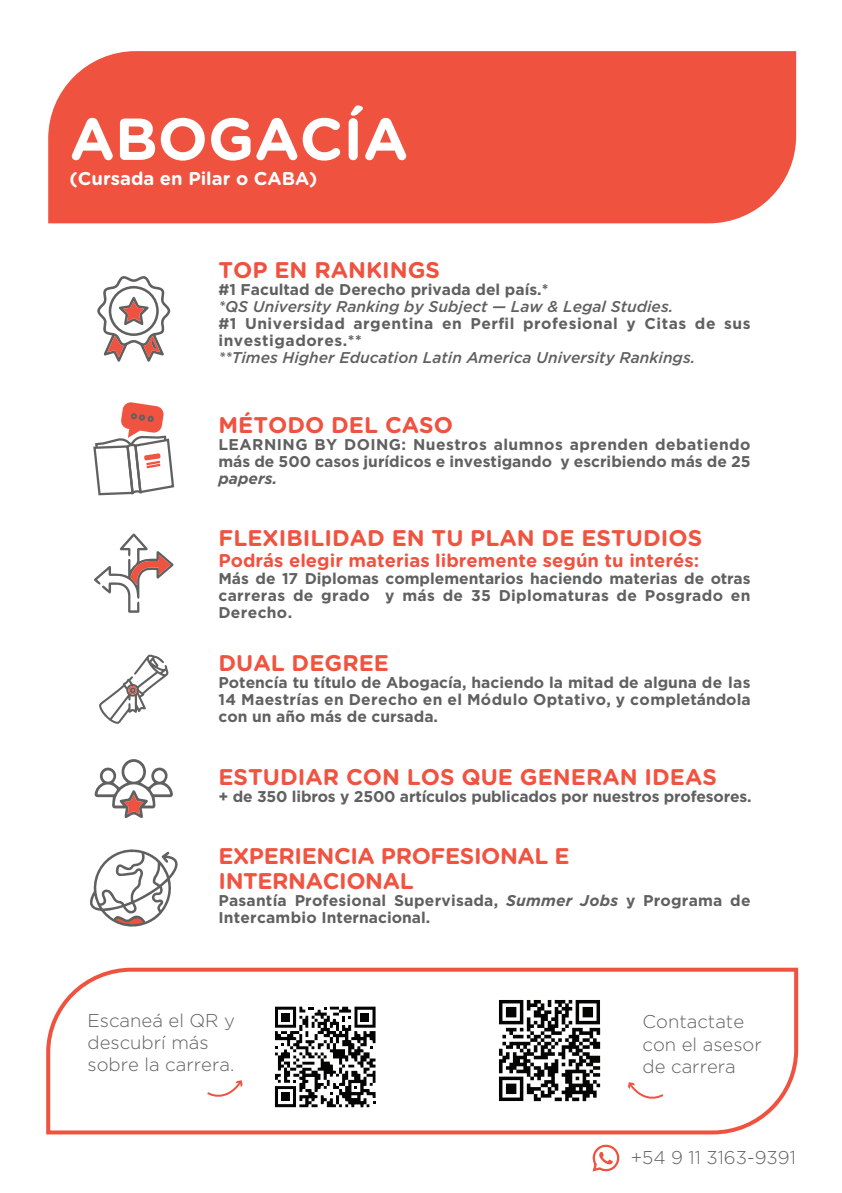
<style>
.page{position:relative;width:842px;height:1193px;background:#fff}
.page>*{position:absolute;margin:0;border:0;box-sizing:border-box;transform-origin:0 0}
.t1{font:700 59px "Gotham Rounded";color:#fff}
.t2{font:700 22.6px "Gotham Rounded";color:#f05441}
.t3{font:700 22.6px/25.6px "Gotham Rounded";letter-spacing:-.02em;color:#f05441}
.t4{font:700 22.6px "Gotham Rounded";color:#f05240}
.t5{font:300 18.4px/22.2px "Gotham";color:#606160}
.t6{font:700 18.4px "Gotham Rounded";color:#f05240}
.t7{font:700 18.4px "Gotham Rounded";color:#fff}
.t8{font:700 15.6px/17px "Gotham";letter-spacing:.015em;color:#5f6060}
.t9{font:italic 500 15.6px "Gotham";color:#5f6060}
.t10{font:700 15.6px/17px "Gotham";letter-spacing:.035em;color:#5f6060}
.t11{font:700 15.6px "Gotham";letter-spacing:-.01em;color:#5f6060}
.t12{font:italic 700 15.6px "Gotham";color:#5f6060}
.s1{font-style:italic}
</style>
<div class="page">
<div style="left:48px;top:51px;width:747px;height:172px;background:#f05240"></div>
<svg style="left:46px;top:967px;width:753px;height:168px"></svg>
<svg style="left:97px;top:276px;width:74px;height:86px"></svg>
<svg style="left:99px;top:654px;width:69px;height:70px"></svg>
<svg style="left:93px;top:402px;width:82px;height:94px"></svg>
<svg style="left:94px;top:759px;width:79px;height:59px"></svg>
<svg style="left:94px;top:533px;width:80px;height:80px"></svg>
<svg style="left:90px;top:849px;width:88px;height:78px"></svg>
<svg style="left:205px;top:1079px;width:38px;height:25px"></svg>
<svg style="left:627px;top:1081px;width:37px;height:25px"></svg>
<svg style="left:592px;top:1144px;width:28px;height:27px"></svg>
<img style="left:492px;top:993px;width:114px;height:114px">
<svg style="left:275px;top:1006px;width:100px;height:101px"></svg>
<div style="left:281px;top:1012px;width:9px;height:9px;background:#040503"></div>
<div style="left:281px;top:1092px;width:9px;height:9px;background:#040503"></div>
<div style="left:360px;top:1012px;width:9px;height:9px;background:#040503"></div>
<h1 class="t1" style="left:70px;top:96px;width:340px">ABOGACÍA</h1>
<p class="t7" style="left:70px;top:165px;width:249px">(Cursada en Pilar o CABA)</p>
<h2 class="t4" style="left:218px;top:254px;width:223px">TOP EN RANKINGS</h2>
<p class="t8" style="left:218px;top:281px;width:331px">#1 Facultad de Derecho privada del país.*</p>
<p class="t9" style="left:218px;top:296px;width:456px">*QS University Ranking by Subject — Law &amp; Legal Studies.</p>
<p class="t10" style="left:218px;top:315px;width:533px">#1 Universidad argentina en Perfil profesional y Citas de sus investigadores.**</p>
<p class="t9" style="left:218px;top:347px;width:478px">**Times Higher Education Latin America University Rankings.</p>
<h2 class="t4" style="left:218px;top:408px;width:236px">MÉTODO DEL CASO</h2>
<p class="t8" style="left:218px;top:436px;width:533px">LEARNING BY DOING: Nuestros alumnos aprenden debatiendo más de 500 casos jurídicos e investigando y escribiendo más de 25</p>
<p class="t12" style="left:218px;top:468px;width:60px">papers.</p>
<h2 class="t2" style="left:218px;top:521px;width:485px">FLEXIBILIDAD EN TU PLAN DE ESTUDIOS</h2>
<p class="t6" style="left:218px;top:546px;width:482px">Podrás elegir materias libremente según tu interés:</p>
<p class="t8" style="left:218px;top:569px;width:533px;text-align:justify">Más de 17 Diplomas complementarios haciendo materias de otras carreras de grado y más de 35 Diplomaturas de Posgrado en Derecho.</p>
<h2 class="t2" style="left:218px;top:646px;width:172px">DUAL DEGREE</h2>
<p class="t8" style="left:218px;top:673px;width:533px;text-align:justify">Potencía tu título de Abogacía, haciendo la mitad de alguna de las 14 Maestrías en Derecho en el Módulo Optativo, y completándola con un año más de cursada.</p>
<h2 class="t2" style="left:218px;top:761px;width:500px">ESTUDIAR CON LOS QUE GENERAN IDEAS</h2>
<p class="t11" style="left:218px;top:786px;width:534px">+ de 350 libros y 2500 artículos publicados por nuestros profesores.</p>
<h2 class="t3" style="left:218px;top:842px;width:353px">EXPERIENCIA PROFESIONAL E<br>INTERNACIONAL</h2>
<p class="t8" style="left:218px;top:892px;width:533px">Pasantía Profesional Supervisada, <span class="s1">Summer Jobs</span> y Programa de<br>Intercambio Internacional.</p>
<p class="t5" style="left:87px;top:1008px;width:149px">Escaneá el QR y descubrí más sobre la carrera.</p>
<p class="t5" style="left:642px;top:1010px;width:121px">Contactate con el asesor de carrera</p>
<p class="t5" style="left:630px;top:1145px;width:167px">+54 9 11 3163-9391</p>
</div>
